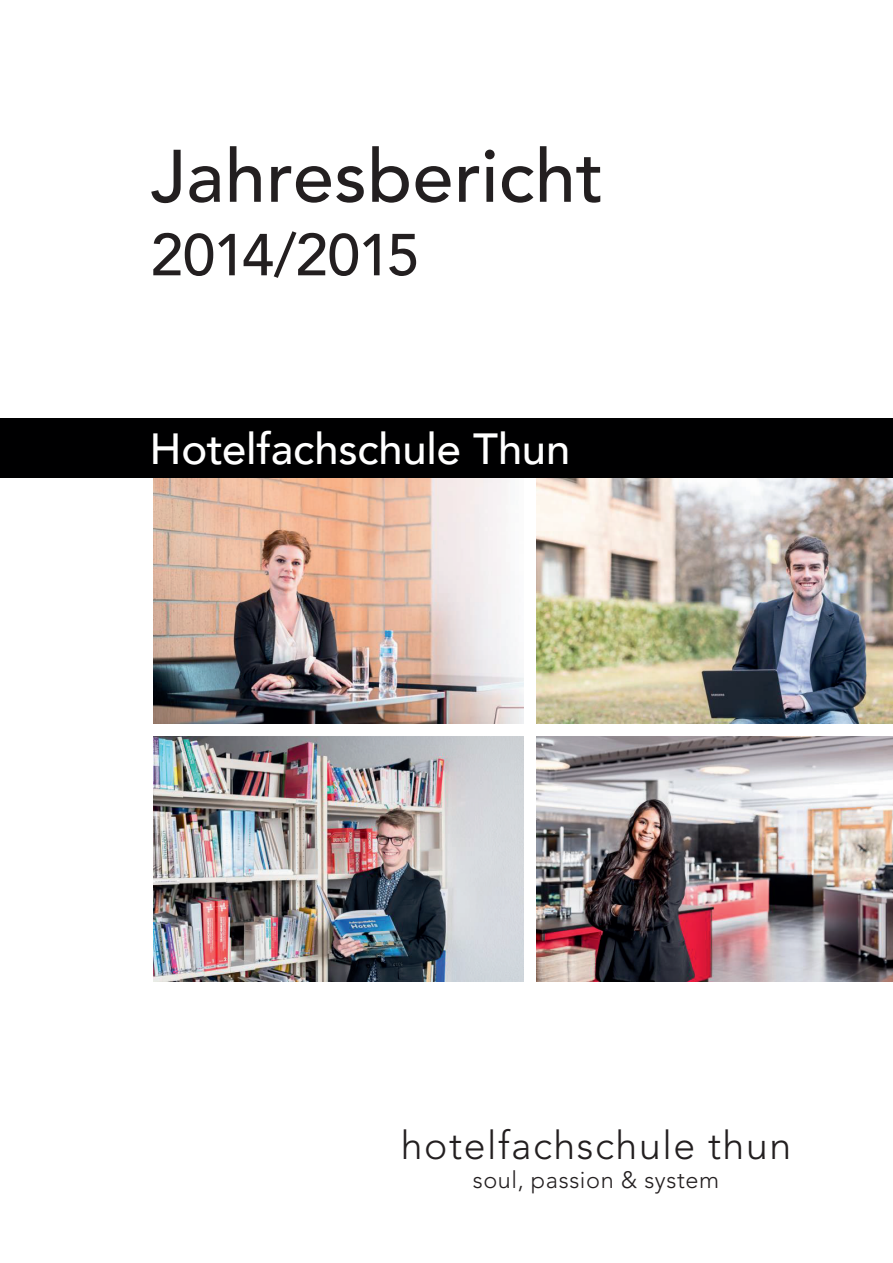
<style>
.page{position:relative;width:893px;height:1263px;background:#fff}
.page>*{position:absolute;margin:0;border:0;box-sizing:border-box;transform-origin:0 0}
.t1{font:500 73.5px "Avenir";letter-spacing:.005em;color:#231f20}
.t2{font:500 58.5px "Avenir";letter-spacing:-.035em;color:#231f20}
.t3{font:500 43.5px "Avenir";letter-spacing:-.005em;color:#fff}
.t4{font:300 39.15px "Avenir";letter-spacing:.04em;color:#231f20}
.t5{font:300 23.55px "Avenir";letter-spacing:.025em;color:#231f20}
</style>
<div class="page">
<img style="left:153px;top:736px;width:370px;height:245px">
<img style="left:536px;top:736px;width:357px;height:245px">
<img style="left:536px;top:478px;width:357px;height:245px">
<img style="left:153px;top:478px;width:370px;height:245px">
<div style="left:0;top:418px;width:893px;height:60px;background:#000001"></div>
<p class="t1" style="left:151px;top:113px;width:454px">Jahresbericht</p>
<p class="t2" style="left:151px;top:204px;width:270px">2014/2015</p>
<p class="t3" style="left:150px;top:411px;width:422px">Hotelfachschule Thun</p>
<p class="t4" style="left:401px;top:1122px;width:392px">hotelfachschule thun</p>
<p class="t5" style="left:473px;top:1165px;width:248px">soul, passion &amp; system</p>
</div>
